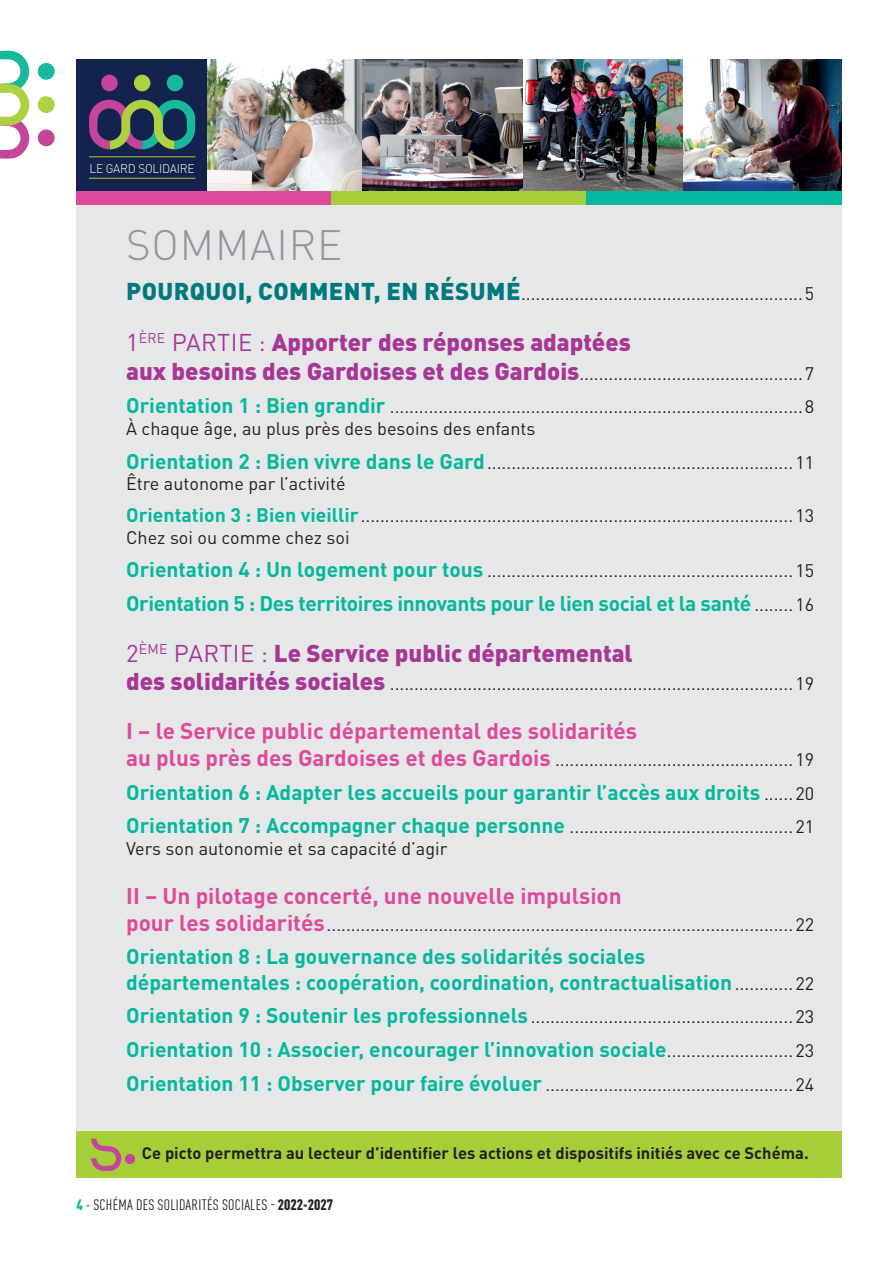
<style>
.page{position:relative;width:893px;height:1263px;background:#fff}
.page>*{position:absolute;margin:0;border:0;box-sizing:border-box;transform-origin:0 0}
.t1{font:300 42px "DIN Pro";letter-spacing:.02em;color:#939598}
.t2{font:900 24px "DIN Pro";color:#a73795}
.t3{font:700 22.5px "DIN Pro";color:#dd4a9b}
.t4{font:700 21px/25.2px "DIN Pro";color:#03b89d}
.t5{font:700 21px "DIN Pro";letter-spacing:-.02em;color:#03b89d}
.t6{font:18px/33.8px "DIN Pro";color:#231f20}
.t7{font:700 16.5px "DIN Pro";color:#231f20}
.t8{font:condensed 15px "DIN Pro";letter-spacing:.02em;color:#231f20}
.t9{font:300 12.45px "DIN Pro";letter-spacing:-.02em;color:#fff;scale:.96 1}
.s1{font-weight:900;font-size:24px;color:#00797d}
.s2{font-weight:400}
.s3{font-weight:900;font-size:24px;color:#a73795}
.s4{font-weight:700;font-size:21px;color:#03b89d}
.s5{font-weight:700;font-size:19.5px;color:#03b89d}
.s6{font-weight:400;font-size:18px;color:#231f20}
.s7{font-weight:700;font-size:22.5px;color:#dd4a9b}
.s8{font-weight:900;color:#03b89d}
.s9{font-weight:900}
</style>
<div class="page">
<div style="left:38px;top:129px;width:17px;height:17px;background:#c44599;border-radius:50%"></div>
<div style="left:38px;top:63px;width:17px;height:17px;background:#17b89b;border-radius:50%"></div>
<svg style="left:0;top:50px;width:29px;height:109px"></svg>
<div style="left:38px;top:96px;width:17px;height:17px;background:#aed141;border-radius:50%"></div>
<div style="left:77px;top:182px;width:765px;height:996px;background:#e6e7e9"></div>
<img style="left:207px;top:60px;width:635px;height:131px">
<div style="left:77px;top:60px;width:130px;height:131px;background:#14234e"></div>
<div style="left:101px;top:75px;width:17px;height:16px;background:#c44599;border-radius:50%"></div>
<div style="left:167px;top:75px;width:16px;height:16px;background:#17b89b;border-radius:50%"></div>
<svg style="left:89px;top:100px;width:107px;height:49px"></svg>
<div style="left:134px;top:75px;width:16px;height:16px;background:#aed141;border-radius:50%"></div>
<hr style="left:89px;top:156px;width:106px;height:1px;background:#a6ce39">
<hr style="left:89px;top:178px;width:106px;height:1px;background:#a6ce39">
<div style="left:77px;top:191px;width:255px;height:14px;background:#dd4a9b"></div>
<div style="left:332px;top:191px;width:255px;height:14px;background:#a6ce39"></div>
<div style="left:587px;top:191px;width:255px;height:14px;background:#03b89d"></div>
<div style="left:77px;top:1131px;width:765px;height:47px;background:#a6ce39"></div>
<svg style="left:91px;top:1138px;width:30px;height:33px"></svg>
<div style="left:125px;top:1154px;width:10px;height:10px;background:#c44599;border-radius:50%"></div>
<p class="t9" style="left:90px;top:159px;width:111px">LE GARD SOLIDAIRE</p>
<h1 class="t1" style="left:126px;top:212px;width:218px">SOMMAIRE</h1>
<p class="t6" style="left:126px;top:275px;width:689px"><span class="s1">POURQUOI, COMMENT, EN RÉSUMÉ</span>..........................................................5</p>
<h2 class="t2" style="left:126px;top:321px;width:506px"><span class="s2">1</span><sup>ÈRE</sup> <span class="s2">PARTIE :</span> Apporter des réponses adaptées</h2>
<p class="t6" style="left:126px;top:354px;width:689px"><span class="s3">aux besoins des Gardoises et des Gardois</span>..............................................7<br><span class="s4">Orientation 1 : Bien grandir</span> .....................................................................................8</p>
<p class="t6" style="left:126px;top:410px;width:689px">À chaque âge, au plus près des besoins des enfants<br><span class="s4">Orientation 2 : Bien vivre dans le Gard</span>...............................................................11</p>
<p class="t6" style="left:126px;top:466px;width:689px;line-height:32px">Être autonome par l’activité<br><span class="s5">Orientation 3 : Bien vieillir</span>.........................................................................................13</p>
<p class="t6" style="left:126px;top:519px;width:689px">Chez soi ou comme chez soi<br><span class="s4">Orientation 4 : Un logement pour tous</span> ...............................................................15</p>
<p class="t5" style="left:126px;top:586px;width:689px">Orientation 5 : Des territoires innovants pour le lien social et la santé <span class="s6">........16</span></p>
<h2 class="t2" style="left:126px;top:632px;width:508px"><span class="s2">2</span><sup>ÈME</sup> <span class="s2">PARTIE :</span> Le Service public départemental</h2>
<p class="t6" style="left:126px;top:665px;width:689px"><span class="s3">des solidarités sociales</span> ...................................................................................19</p>
<p class="t3" style="left:126px;top:712px;width:513px">I – le Service public départemental des solidarités</p>
<p class="t6" style="left:126px;top:741px;width:689px"><span class="s7">au plus près des Gardoises et des Gardois</span> .................................................19</p>
<p class="t4" style="left:126px;top:777px;width:689px">Orientation 6 : Adapter les accueils pour garantir l’accès aux droits <span class="s6">......20</span></p>
<p class="t6" style="left:126px;top:814px;width:689px;line-height:21.6px"><span class="s4">Orientation 7 : Accompagner chaque personne</span> ..............................................21<br>Vers son autonomie et sa capacité d’agir</p>
<p class="t3" style="left:126px;top:877px;width:497px">II – Un pilotage concerté, une nouvelle impulsion</p>
<p class="t6" style="left:126px;top:905px;width:689px"><span class="s7">pour les solidarités</span>................................................................................................22</p>
<p class="t4" style="left:126px;top:942px;width:689px">Orientation 8 : La gouvernance des solidarités sociales départementales : coopération, coordination, contractualisation<span class="s6">............22</span></p>
<p class="t6" style="left:126px;top:998px;width:689px"><span class="s4">Orientation 9 : Soutenir les professionnels</span> ......................................................23</p>
<p class="t4" style="left:126px;top:1034px;width:689px">Orientation 10 : Associer, encourager l’innovation sociale<span class="s6">..........................23</span></p>
<p class="t6" style="left:126px;top:1065px;width:689px"><span class="s4">Orientation 11 : Observer pour faire évoluer</span> ...................................................24</p>
<p class="t7" style="left:142px;top:1139px;width:668px">Ce picto permettra au lecteur d’identifier les actions et dispositifs initiés avec ce Schéma.</p>
<p class="t8" style="left:77px;top:1194px;width:258px"><span class="s8">4</span> - SCHÉMA DES SOLIDARITÉS SOCIALES - <span class="s9">2022-2027</span></p>
</div>
